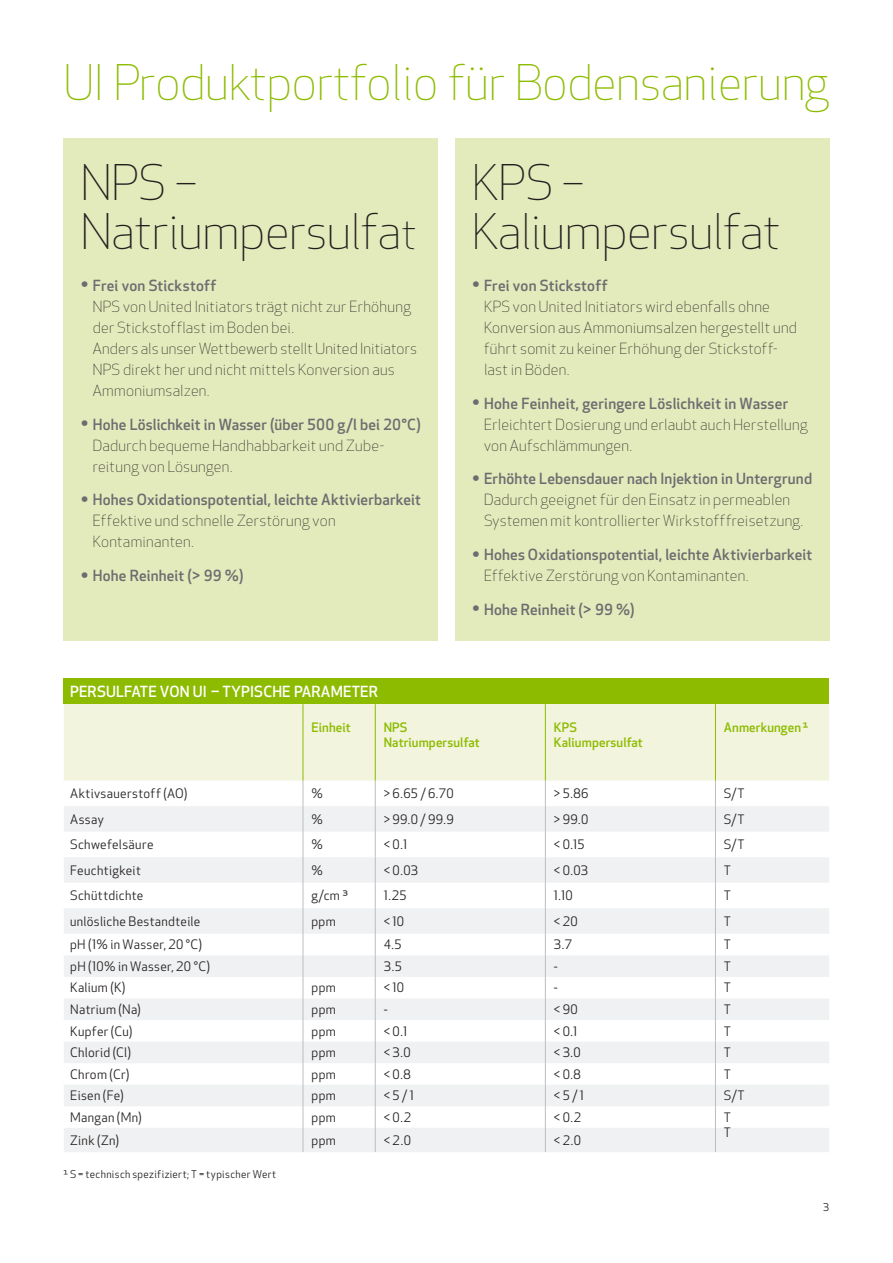
<style>
.page{position:relative;width:893px;height:1263px;background:#fff}
.page>*{position:absolute;margin:0;border:0;box-sizing:border-box;transform-origin:0 0}
.t1{font:300 48px/49.1px "Apex New";letter-spacing:-.01em;color:#231f20}
.t2{font:300 48px "Apex New";letter-spacing:-.005em;color:#8dbb00}
.t3{font:300 15px/21px "Apex New";letter-spacing:.015em;color:#231f20}
.t4{font:500 15px/21px "Apex New";letter-spacing:.01em;color:#6c6d70}
.t5{font:500 15px "Apex New";letter-spacing:.01em;color:#fff}
.t6{font:12.75px "Apex New";letter-spacing:.025em;color:#231f20}
.t7{font:500 12.75px/15.3px "Apex New";letter-spacing:.01em;color:#8dbb00}
.t8{font:10.5px "Apex New";letter-spacing:.035em;color:#231f20}
.s1{font-size:42px}
.s2{font-weight:400;font-size:21px;color:#6c6d70}
.s3{font-weight:500;color:#6c6d70}
.s4{font-weight:400;font-size:21px}
.s5{font-weight:300;color:#231f20}
</style>
<div class="page">
<div style="left:64px;top:679px;width:765px;height:25px;background:#8dbb00"></div>
<div style="left:64px;top:704px;width:765px;height:77px;background:#f2f4dd"></div>
<svg style="left:64px;top:806px;width:765px;height:346px;fill:#f0f1f2"></svg>
<svg style="left:303px;top:781px;width:1px;height:371px"></svg>
<svg style="left:375px;top:781px;width:1px;height:371px"></svg>
<svg style="left:545px;top:781px;width:1px;height:371px"></svg>
<svg style="left:715px;top:781px;width:1px;height:371px"></svg>
<hr style="left:303px;top:704px;width:1px;height:77px;background:#8dbb00">
<hr style="left:375px;top:704px;width:1px;height:77px;background:#8dbb00">
<hr style="left:545px;top:704px;width:1px;height:77px;background:#8dbb00">
<hr style="left:715px;top:704px;width:1px;height:77px;background:#8dbb00">
<div style="left:64px;top:138px;width:374px;height:502px;background:#e3eabb"></div>
<div style="left:455px;top:138px;width:374px;height:502px;background:#e3eabb"></div>
<h1 class="t2" style="left:64px;top:56px;width:767px">UI Produktportfolio für Bodensanierung</h1>
<h1 class="t1" style="left:81px;top:160px;width:338px">NPS –<br>Natriumpersulfa<span class="s1">t</span></h1>
<p class="t3" style="left:93px;top:275px;width:326px;text-indent:-12px"><span class="s2">•</span> <span class="s3">Frei von Stickstoff<br></span>NPS von United Initiators trägt nicht zur Erhöhung der Stickstofflast im Boden bei.<br>Anders als unser Wettbewerb stellt United Initiators NPS direkt her und nicht mittels Konversion aus Ammoniumsalzen.</p>
<p class="t3" style="left:93px;top:414px;width:330px;text-indent:-12px"><span class="s2">•</span> <span class="s3">Hohe Löslichkeit in Wasser (über 500 g/l bei 20°C)<br></span>Dadurch bequeme Handhabbarkeit und Zube&shy;reitung von Lösungen.</p>
<p class="t4" style="left:93px;top:490px;width:330px;text-indent:-12px"><span class="s4">•</span> Hohes Oxidationspotential, leichte Aktivierbarkeit<br><span class="s5">Effektive und schnelle Zerstörung von<br>Kontaminanten.</span></p>
<p class="t4" style="left:81px;top:566px;width:164px"><span class="s4">•</span> Hohe Reinheit (&gt; 99 %)</p>
<h1 class="t1" style="left:472px;top:160px;width:310px">KPS –<br>Kaliumpersulfat</h1>
<p class="t3" style="left:484px;top:275px;width:315px;text-indent:-12px"><span class="s2">•</span> <span class="s3">Frei von Stickstoff<br></span>KPS von United Initiators wird ebenfalls ohne Konversion aus Ammoniumsalzen hergestellt und führt somit zu keiner Erhöhung der Stickstoff&shy;last in Böden.</p>
<p class="t3" style="left:484px;top:393px;width:325px;text-indent:-12px"><span class="s2">•</span> <span class="s3">Hohe Feinheit, geringere Löslichkeit in Wasser<br></span>Erleichtert Dosierung und erlaubt auch Herstellung von Aufschlämmungen.</p>
<p class="t3" style="left:484px;top:469px;width:330px;text-indent:-12px"><span class="s2">•</span> <span class="s3">Erhöhte Lebensdauer nach Injektion in Untergrund<br></span>Dadurch geeignet für den Einsatz in permeablen<br>Systemen mit kontrollierter Wirkstofffreisetzung.</p>
<p class="t4" style="left:484px;top:545px;width:330px;text-indent:-12px"><span class="s4">•</span> Hohes Oxidationspotential, leichte Aktivierbarkeit<br><span class="s5">Effektive Zerstörung von Kontaminanten.</span></p>
<p class="t4" style="left:472px;top:599px;width:164px"><span class="s4">•</span> Hohe Reinheit (&gt; 99 %)</p>
<p class="t5" style="left:70px;top:683px;width:309px">PERSULFATE VON UI – TYPISCHE PARAMETER</p>
<p class="t7" style="left:311px;top:720px;width:41px">Einheit</p>
<p class="t7" style="left:384px;top:720px;width:97px">NPS<br>Natriumpersulfat</p>
<p class="t7" style="left:554px;top:720px;width:90px">KPS<br>Kaliumpersulfat</p>
<p class="t7" style="left:724px;top:720px;width:86px">Anmerkungen ¹</p>
<p class="t6" style="left:70px;top:786px;width:119px">Aktivsauerstoff (AO)</p>
<p class="t6" style="left:311px;top:786px;width:13px">%</p>
<p class="t6" style="left:384px;top:786px;width:71px">&gt; 6.65 / 6.70</p>
<p class="t6" style="left:554px;top:786px;width:36px">&gt; 5.86</p>
<p class="t6" style="left:724px;top:786px;width:22px">S/T</p>
<p class="t6" style="left:70px;top:812px;width:35px">Assay</p>
<p class="t6" style="left:311px;top:812px;width:13px">%</p>
<p class="t6" style="left:384px;top:812px;width:72px">&gt; 99.0 / 99.9</p>
<p class="t6" style="left:554px;top:812px;width:36px">&gt; 99.0</p>
<p class="t6" style="left:724px;top:812px;width:22px">S/T</p>
<p class="t6" style="left:70px;top:837px;width:85px">Schwefelsäure</p>
<p class="t6" style="left:311px;top:837px;width:13px">%</p>
<p class="t6" style="left:384px;top:837px;width:25px">&lt; 0.1</p>
<p class="t6" style="left:554px;top:837px;width:32px">&lt; 0.15</p>
<p class="t6" style="left:724px;top:837px;width:22px">S/T</p>
<p class="t6" style="left:70px;top:863px;width:72px">Feuchtigkeit</p>
<p class="t6" style="left:311px;top:863px;width:13px">%</p>
<p class="t6" style="left:384px;top:863px;width:36px">&lt; 0.03</p>
<p class="t6" style="left:554px;top:863px;width:36px">&lt; 0.03</p>
<p class="t6" style="left:724px;top:863px;width:9px">T</p>
<p class="t6" style="left:70px;top:888px;width:75px">Schüttdichte</p>
<p class="t6" style="left:311px;top:888px;width:38px">g/cm ³</p>
<p class="t6" style="left:384px;top:888px;width:25px">1.25</p>
<p class="t6" style="left:554px;top:888px;width:21px">1.10</p>
<p class="t6" style="left:724px;top:888px;width:9px">T</p>
<p class="t6" style="left:70px;top:914px;width:132px">unlösliche Bestandteile</p>
<p class="t6" style="left:311px;top:914px;width:26px">ppm</p>
<p class="t6" style="left:384px;top:914px;width:22px">&lt; 10</p>
<p class="t6" style="left:554px;top:914px;width:25px">&lt; 20</p>
<p class="t6" style="left:724px;top:914px;width:9px">T</p>
<p class="t6" style="left:70px;top:937px;width:134px">pH (1% in Wasser, 20 °C)</p>
<p class="t6" style="left:384px;top:937px;width:20px">4.5</p>
<p class="t6" style="left:554px;top:937px;width:20px">3.7</p>
<p class="t6" style="left:724px;top:937px;width:9px">T</p>
<p class="t6" style="left:70px;top:959px;width:141px">pH (10% in Wasser, 20 °C)</p>
<p class="t6" style="left:384px;top:959px;width:20px">3.5</p>
<p class="t6" style="left:554px;top:959px;width:5px">-</p>
<p class="t6" style="left:724px;top:959px;width:9px">T</p>
<p class="t6" style="left:70px;top:981px;width:57px">Kalium (K)</p>
<p class="t6" style="left:311px;top:981px;width:26px">ppm</p>
<p class="t6" style="left:384px;top:981px;width:22px">&lt; 10</p>
<p class="t6" style="left:554px;top:981px;width:5px">-</p>
<p class="t6" style="left:724px;top:981px;width:9px">T</p>
<p class="t6" style="left:70px;top:1002px;width:72px">Natrium (Na)</p>
<p class="t6" style="left:311px;top:1002px;width:26px">ppm</p>
<p class="t6" style="left:384px;top:1002px;width:5px">-</p>
<p class="t6" style="left:554px;top:1002px;width:25px">&lt; 90</p>
<p class="t6" style="left:724px;top:1002px;width:9px">T</p>
<p class="t6" style="left:70px;top:1024px;width:64px">Kupfer (Cu)</p>
<p class="t6" style="left:311px;top:1024px;width:26px">ppm</p>
<p class="t6" style="left:384px;top:1024px;width:25px">&lt; 0.1</p>
<p class="t6" style="left:554px;top:1024px;width:25px">&lt; 0.1</p>
<p class="t6" style="left:724px;top:1024px;width:9px">T</p>
<p class="t6" style="left:70px;top:1045px;width:62px">Chlorid (Cl)</p>
<p class="t6" style="left:311px;top:1045px;width:26px">ppm</p>
<p class="t6" style="left:384px;top:1045px;width:28px">&lt; 3.0</p>
<p class="t6" style="left:554px;top:1045px;width:28px">&lt; 3.0</p>
<p class="t6" style="left:724px;top:1045px;width:9px">T</p>
<p class="t6" style="left:70px;top:1067px;width:61px">Chrom (Cr)</p>
<p class="t6" style="left:311px;top:1067px;width:26px">ppm</p>
<p class="t6" style="left:384px;top:1067px;width:29px">&lt; 0.8</p>
<p class="t6" style="left:554px;top:1067px;width:29px">&lt; 0.8</p>
<p class="t6" style="left:724px;top:1067px;width:9px">T</p>
<p class="t6" style="left:70px;top:1088px;width:55px">Eisen (Fe)</p>
<p class="t6" style="left:311px;top:1088px;width:26px">ppm</p>
<p class="t6" style="left:384px;top:1088px;width:32px">&lt; 5 / 1</p>
<p class="t6" style="left:554px;top:1088px;width:32px">&lt; 5 / 1</p>
<p class="t6" style="left:724px;top:1088px;width:22px">S/T</p>
<p class="t6" style="left:70px;top:1110px;width:73px">Mangan (Mn)</p>
<p class="t6" style="left:311px;top:1110px;width:26px">ppm</p>
<p class="t6" style="left:384px;top:1110px;width:29px">&lt; 0.2</p>
<p class="t6" style="left:554px;top:1110px;width:29px">&lt; 0.2</p>
<p class="t6" style="left:724px;top:1110px;width:9px">T</p>
<p class="t6" style="left:70px;top:1133px;width:50px">Zink (Zn)</p>
<p class="t6" style="left:311px;top:1133px;width:26px">ppm</p>
<p class="t6" style="left:384px;top:1133px;width:29px">&lt; 2.0</p>
<p class="t6" style="left:554px;top:1133px;width:29px">&lt; 2.0</p>
<p class="t6" style="left:724px;top:1126px;width:9px">T</p>
<p class="t8" style="left:63px;top:1168px;width:214px">¹ S = technisch spezifiziert; T = typischer Wert</p>
<p class="t8" style="left:823px;top:1201px;width:7px">3</p>
</div>
